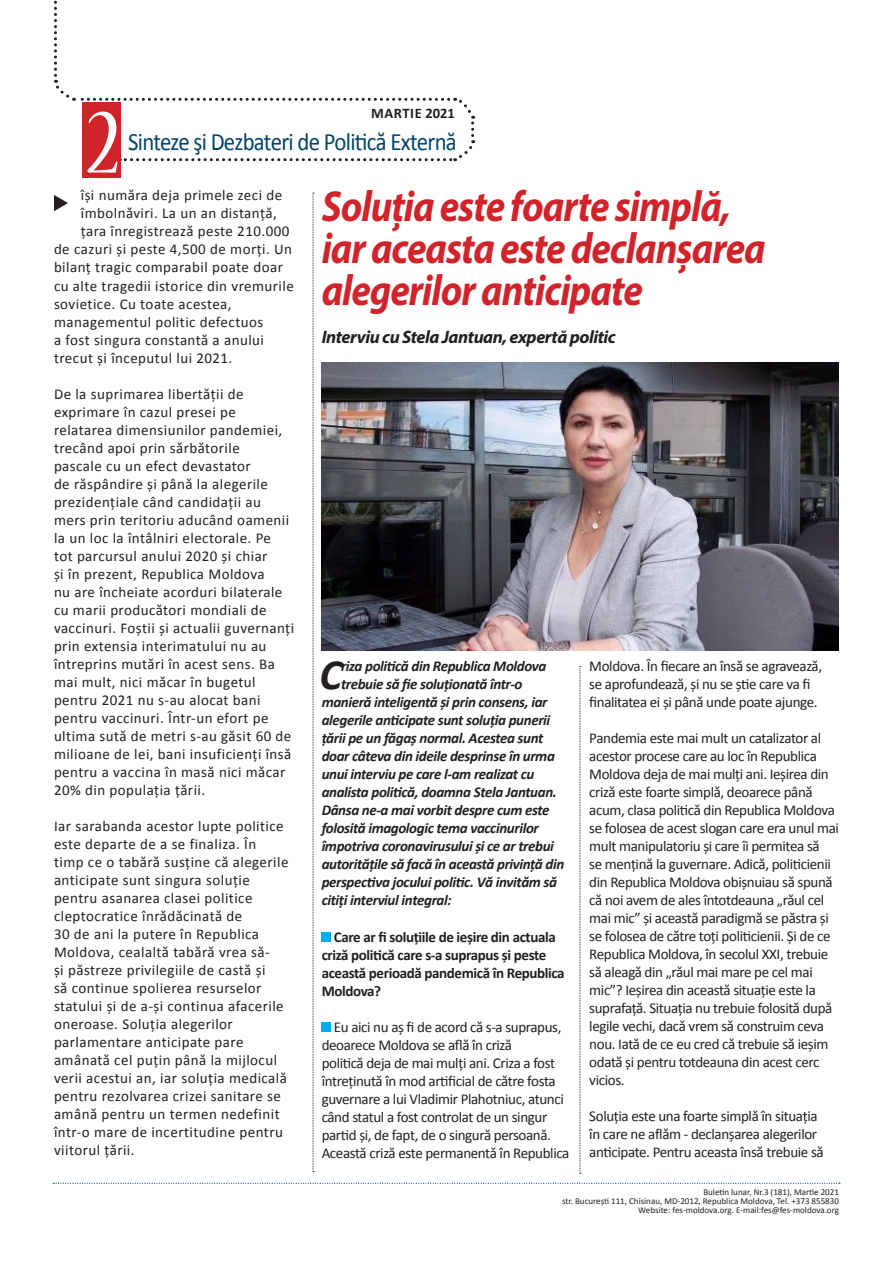
<style>
.page{position:relative;width:893px;height:1263px;background:#fff}
.page>*{position:absolute;margin:0;border:0;box-sizing:border-box;transform-origin:0 0}
.t1{font:condensed 102px "Nueva Std";color:#fff}
.TITLU{font:italic 700 43.5px/42px "Myriad Pro";letter-spacing:-.025em;color:#d1232a;scale:.89 1}
.MANSHETA{font:italic 700 43.35px "Calibri";color:#231f20}
.t2{font:25.05px "Calibri";letter-spacing:-.03em;color:#014368;scale:.91 1}
.INTERTITLU{font:italic 700 18px "Myriad Pro";letter-spacing:-.025em;color:#231f20}
.texte{font:15px/18px "Calibri";letter-spacing:.02em;color:#231f20}
.texte-2{font:15px/18px "Calibri";letter-spacing:-.025em;color:#231f20}
.MANSHETA-2{font:italic 700 15px "Calibri";letter-spacing:-.025em;color:#231f20}
.texte-3{font:700 15px/18px "Calibri";letter-spacing:-.025em;color:#231f20}
.t3{font:700 14.55px "Calibri";letter-spacing:.035em;color:#231f20}
.t4{font:9px/9px "Calibri";color:#231f20;text-align:right}
</style>
<div class="page">
<svg style="left:53px;top:1183px;width:787px;height:1px"></svg>
<svg style="left:54px;top:0;width:422px;height:161px"></svg>
<div style="left:82px;top:102px;width:38px;height:76px;background:#d1232a"></div>
<svg style="left:54px;top:195px;width:14px;height:16px"></svg>
<svg style="left:313px;top:193px;width:1px;height:979px"></svg>
<svg style="left:580px;top:666px;width:1px;height:508px"></svg>
<div style="left:322px;top:932px;width:9px;height:10px;background:#00aeef"></div>
<div style="left:322px;top:1023px;width:9px;height:9px;background:#00aeef"></div>
<img style="left:322px;top:363px;width:517px;height:287px">
<p class="t3" style="left:371px;top:104px;width:85px">MARTIE 2021</p>
<p class="t1" style="left:87px;top:96px;width:34px">2</p>
<p class="texte" style="left:81px;top:187px;width:203px">își număra deja primele zeci de</p>
<p class="texte" style="left:81px;top:205px;width:198px">îmbolnăviri. La un an distanță,</p>
<p class="texte" style="left:81px;top:223px;width:210px">țara înregistrează peste 210.000</p>
<p class="texte" style="left:54px;top:241px;width:240px">de cazuri și peste 4,500 de morți. Un</p>
<p class="texte" style="left:54px;top:259px;width:230px">bilanț tragic comparabil poate doar</p>
<p class="texte" style="left:54px;top:277px;width:241px">cu alte tragedii istorice din vremurile</p>
<p class="texte" style="left:54px;top:295px;width:179px">sovietice. Cu toate acestea,</p>
<p class="texte" style="left:54px;top:313px;width:211px">managementul politic defectuos</p>
<p class="texte" style="left:54px;top:331px;width:212px">a fost singura constantă a anului</p>
<p class="texte" style="left:54px;top:349px;width:180px">trecut și începutul lui 2021.</p>
<p class="texte" style="left:54px;top:385px;width:242px">De la suprimarea libertății de exprimare în cazul presei pe relatarea dimensiunilor pandemiei, trecând apoi prin sărbătorile<br>pascale cu un efect devastator<br>de răspândire și până la alegerile prezidențiale când candidații au mers prin teritoriu aducând oamenii la un loc la întâlniri electorale. Pe<br>tot parcursul anului 2020 și chiar<br>și în prezent, Republica Moldova<br>nu are încheiate acorduri bilaterale cu marii producători mondiali de vaccinuri. Foștii și actualii guvernanți prin extensia interimatului nu au întreprins mutări în acest sens. Ba mai mult, nici măcar în bugetul pentru 2021 nu s-au alocat bani pentru vaccinuri. Într-un efort pe ultima sută de metri s-au găsit 60 de milioane de lei, bani insuficienți însă pentru a vaccina în masă nici măcar 20% din populația țării.</p>
<p class="texte" style="left:54px;top:817px;width:236px">Iar sarabanda acestor lupte politice este departe de a se finaliza. În timp ce o tabără susține că alegerile anticipate sunt singura soluție pentru asanarea clasei politice cleptocratice înrădăcinată de<br>30 de ani la putere în Republica Moldova, cealaltă tabără vrea să-<br>și păstreze privilegiile de castă și<br>să continue spolierea resurselor statului și de a-și continua afacerile oneroase. Soluția alegerilor parlamentare anticipate pare amânată cel puțin până la mijlocul verii acestui an, iar soluția medicală pentru rezolvarea crizei sanitare se amână pentru un termen nedefinit într-o mare de incertitudine pentru viitorul țării.</p>
<h3 class="t2" style="left:128px;top:126px;width:363px">Sinteze şi Dezbateri de Politică Externă</h3>
<p class="TITLU" style="left:322px;top:184px;width:500px">Soluția este foarte simplă, iar aceasta este declanșarea alegerilor anticipate</p>
<p class="INTERTITLU" style="left:322px;top:325px;width:296px">Interviu cu Stela Jantuan, expertă politic</p>
<p class="texte-2" style="left:589px;top:657px;width:234px">Moldova. În fiecare an însă se agravează, se aprofundează, și nu se știe care va fi finalitatea ei și până unde poate ajunge.</p>
<p class="texte-2" style="left:589px;top:729px;width:251px">Pandemia este mai mult un catalizator al acestor procese care au loc în Republica Moldova deja de mai mulți ani. Ieșirea din criză este foarte simplă, deoarece până acum, clasa politică din Republica Moldova se folosea de acest slogan care era unul mai mult manipulatoriu și care îi permitea să<br>se mențină la guvernare. Adică, politicienii din Republica Moldova obișnuiau să spună că noi avem de ales întotdeauna „răul cel mai mic” și această paradigmă se păstra și se folosea de către toți politicienii. Și de ce Republica Moldova, în secolul XXI, trebuie să aleagă din „răul mai mare pe cel mai mic”? Ieșirea din această situație este la suprafață. Situația nu trebuie folosită după legile vechi, dacă vrem să construim ceva nou. Iată de ce eu cred că trebuie să ieșim odată și pentru totdeauna din acest cerc vicios.</p>
<p class="texte-2" style="left:589px;top:1107px;width:236px">Soluția este una foarte simplă în situația în care ne aflăm - declanșarea alegerilor anticipate. Pentru aceasta însă trebuie să</p>
<p class="MANSHETA-2" style="left:341px;top:657px;width:207px">riza politică din Republica Moldova</p>
<p class="MANSHETA-2" style="left:341px;top:675px;width:183px">trebuie să fie soluționată într-o</p>
<p class="MANSHETA-2" style="left:322px;top:693px;width:227px">manieră inteligentă și prin consens, iar</p>
<p class="MANSHETA-2" style="left:322px;top:711px;width:230px">alegerile anticipate sunt soluția punerii</p>
<p class="MANSHETA-2" style="left:322px;top:729px;width:223px">țării pe un făgaș normal. Acestea sunt</p>
<p class="MANSHETA-2" style="left:322px;top:747px;width:235px">doar câteva din ideile desprinse în urma</p>
<p class="MANSHETA-2" style="left:322px;top:765px;width:214px">unui interviu pe care l-am realizat cu</p>
<p class="MANSHETA-2" style="left:322px;top:783px;width:237px">analista politică, doamna Stela Jantuan.</p>
<p class="MANSHETA-2" style="left:322px;top:801px;width:229px">Dânsa ne-a mai vorbit despre cum este</p>
<p class="MANSHETA-2" style="left:322px;top:819px;width:219px">folosită imagologic tema vaccinurilor</p>
<p class="MANSHETA-2" style="left:322px;top:837px;width:234px">împotriva coronavirusului și ce ar trebui</p>
<p class="MANSHETA-2" style="left:322px;top:855px;width:244px">autoritățile să facă în această privință din</p>
<p class="MANSHETA-2" style="left:322px;top:873px;width:237px">perspectiva jocului politic. Vă invităm să</p>
<p class="MANSHETA-2" style="left:322px;top:891px;width:131px">citiți interviul integral:</p>
<p class="texte-3" style="left:322px;top:928px;width:245px;text-indent:12px">Care ar fi soluțiile de ieșire din actuala criză politică care s-a suprapus și peste această perioadă pandemică în Republica Moldova?</p>
<p class="texte-2" style="left:322px;top:1018px;width:249px;text-indent:12px">Eu aici nu aș fi de acord că s-a suprapus, deoarece Moldova se află în criză<br>politică deja de mai mulți ani. Criza a fost întreținută în mod artificial de către fosta guvernare a lui Vladimir Plahotniuc, atunci când statul a fost controlat de un singur partid și, de fapt, de o singură persoană.<br>Această criză este permanentă în Republica</p>
<p class="MANSHETA" style="left:320px;top:647px;width:24px">C</p>
<p class="t4" style="left:562px;top:1187px;width:278px">Buletin lunar, Nr.3 (181), Martie 2021<br>str. București 111, Chisinau, MD-2012, Republica Moldova, Tel. +373 855830<br>Website: fes-moldova.org. E-mail:fes@fes-moldova.org</p>
</div>
